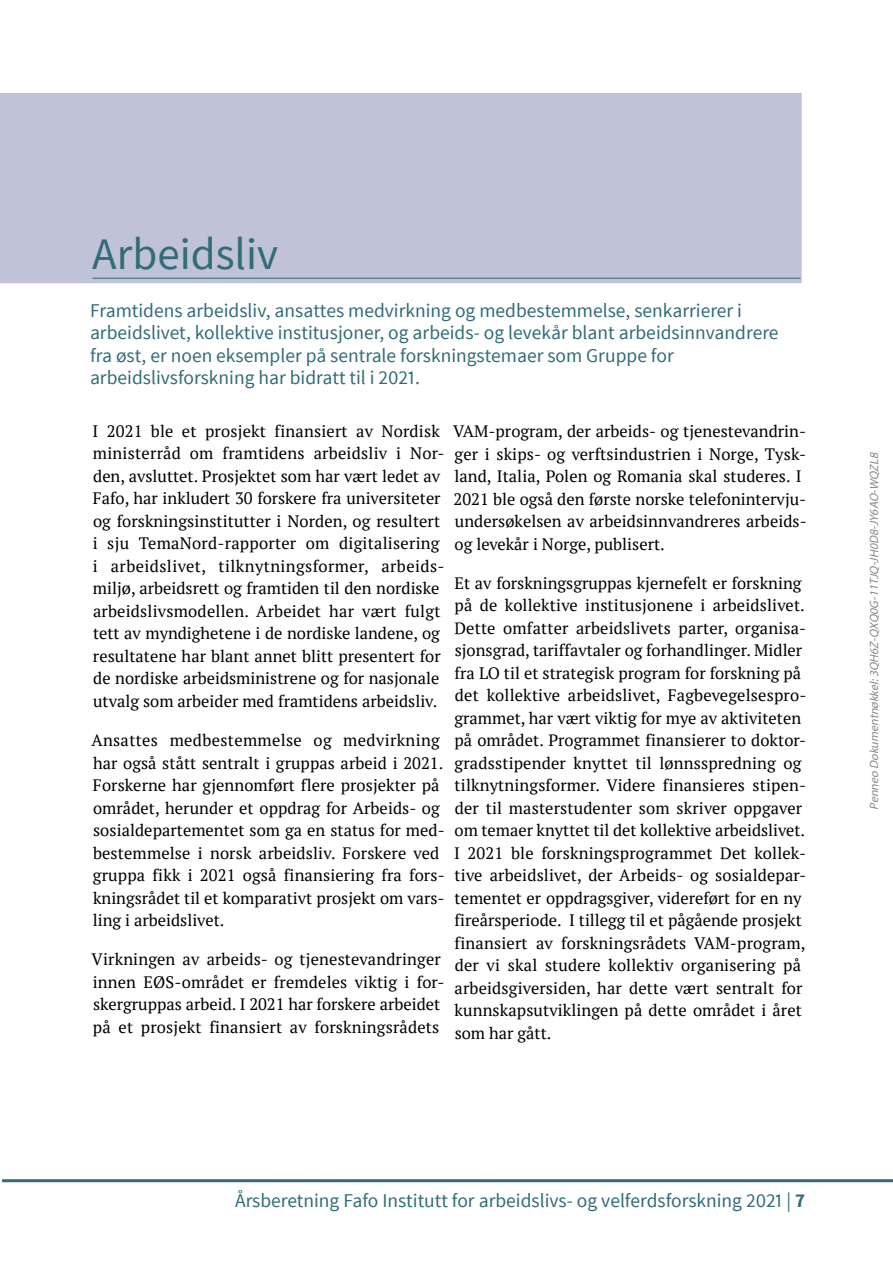
<style>
.page{position:relative;width:893px;height:1263px;background:#fff}
.page>*{position:absolute;margin:0;border:0;box-sizing:border-box;transform-origin:0 0}
.t1{font:45px "Source Sans Pro";color:#326c79}
.t2{font:19.5px/22.5px "Source Sans Pro";color:#326c79}
.t3{font:16.5px/22.5px "PT Serif";letter-spacing:.005em;color:#000}
.t4{font:italic 12px "Myriad Pro";color:#888}
.s1{font-weight:700}
</style>
<div class="page">
<hr style="left:2px;top:1179px;width:891px;height:3px;background:#326c79">
<div style="left:0;top:93px;width:802px;height:191px;background:#c0c2d7"></div>
<hr style="left:92px;top:278px;width:708px;height:1px;background:#326c79">
<h1 class="t1" style="left:92px;top:229px;width:187px">Arbeidsliv</h1>
<p class="t2" style="left:90px;top:300px;width:690px">Framtidens arbeidsliv, ansattes medvirkning og medbestemmelse, senkarrierer i arbeidslivet, kollektive institusjoner, og arbeids- og levekår blant arbeidsinnvandrere fra øst, er noen eksempler på sentrale forskningstemaer som Gruppe for arbeidslivsforskning har bidratt til i 2021.</p>
<p class="t3" style="left:92px;top:420px;width:354px">I 2021 ble et prosjekt finansiert av Nordisk ministerråd om framtidens arbeidsliv i Nor&shy;den, avsluttet. Prosjektet som har vært ledet av Fafo, har inkludert 30 forskere fra universiteter og forskningsinstitutter i Norden, og resultert i sju TemaNord-rapporter om digitalisering i arbeidslivet, tilknytningsformer, arbeids&shy;miljø, arbeidsrett og framtiden til den nordiske arbeidslivsmodellen. Arbeidet har vært fulgt tett av myndighetene i de nordiske landene, og resultatene har blant annet blitt presentert for de nordiske arbeidsministrene og for nasjonale utvalg som arbeider med framtidens arbeidsliv.</p>
<p class="t3" style="left:91px;top:729px;width:355px">Ansattes medbestemmelse og medvirkning har også stått sentralt i gruppas arbeid i 2021.<br>Forskerne har gjennomført flere prosjekter på området, herunder et oppdrag for Arbeids- og sosialdepartementet som ga en status for med&shy;bestemmelse i norsk arbeidsliv. Forskere ved gruppa fikk i 2021 også finansiering fra fors&shy;kningsrådet til et komparativt prosjekt om vars&shy;ling i arbeidslivet.</p>
<p class="t3" style="left:92px;top:948px;width:354px">Virkningen av arbeids- og tjenestevandringer innen EØS-området er fremdeles viktig i for&shy;skergruppas arbeid. I 2021 har forskere arbeidet på et prosjekt finansiert av forskningsrådets</p>
<p class="t3" style="left:453px;top:420px;width:355px">VAM-program, der arbeids- og tjenestevandrin&shy;ger i skips- og verftsindustrien i Norge, Tysk&shy;land, Italia, Polen og Romania skal studeres. I 2021 ble også den første norske telefonintervju&shy;undersøkelsen av arbeidsinnvandreres arbeids&shy;og levekår i Norge, publisert.</p>
<p class="t3" style="left:454px;top:572px;width:354px">Et av forskningsgruppas kjernefelt er forskning på de kollektive institusjonene i arbeidslivet.<br>Dette omfatter arbeidslivets parter, organisa&shy;sjonsgrad, tariffavtaler og forhandlinger. Midler fra LO til et strategisk program for forskning på det kollektive arbeidslivet, Fagbevegelsespro&shy;grammet, har vært viktig for mye av aktiviteten på området. Programmet finansierer to doktor&shy;gradsstipender knyttet til lønnsspredning og tilknytningsformer. Videre finansieres stipen&shy;der til masterstudenter som skriver oppgaver om temaer knyttet til det kollektive arbeidslivet.<br>I 2021 ble forskningsprogrammet Det kollek&shy;tive arbeidslivet, der Arbeids- og sosialdepar&shy;tementet er oppdragsgiver, videreført for en ny fireårsperiode. I tillegg til et pågående prosjekt finansiert av forskningsrådets VAM-program, der vi skal studere kollektiv organisering på arbeidsgiversiden, har dette vært sentralt for kunnskapsutviklingen på dette området i året som har gått.</p>
<p class="t2" style="left:235px;top:1190px;width:571px">Årsberetning Fafo Institutt for arbeidslivs- og velferdsforskning 2021 | <span class="s1">7</span></p>
<p class="t4" style="left:869px;top:810px;width:361px;rotate:-90deg">Penneo Dokumentnøkkel:3QH6Z-QXQ0G-11TJQ-JH0D8-JY6AO-WQZL8</p>
</div>
